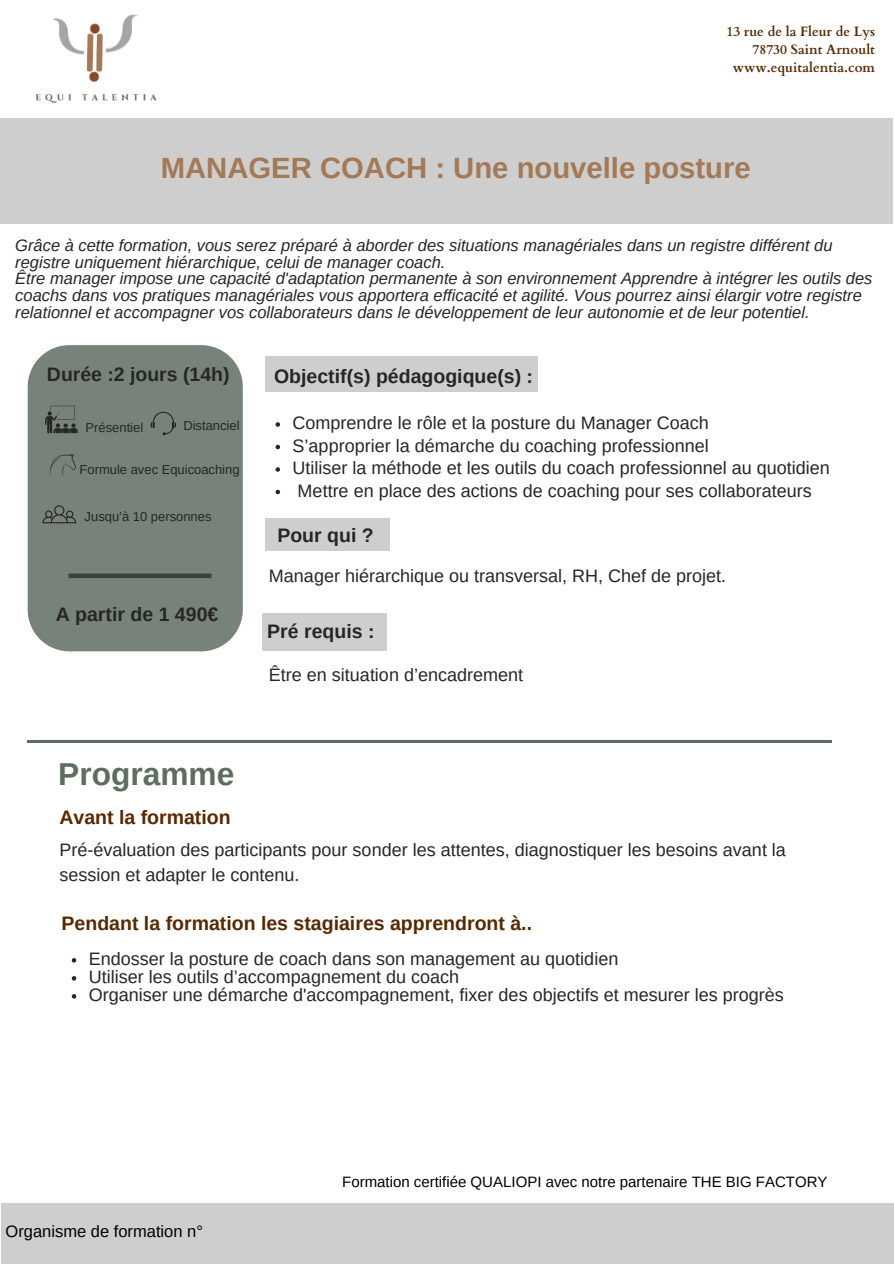
<style>
.page{position:relative;width:894px;height:1264px;background:#fff}
.page>*{position:absolute;margin:0;border:0;box-sizing:border-box;transform-origin:0 0}
.t1{font:700 31.65px "Arimo";color:#5f6d60}
.t2{font:700 29.25px "Arimo";color:#a37956}
.t3{font:700 19.5px "Arimo";color:#272626}
.t4{font:700 19.5px "Arimo";color:#582900}
.t5{font:18px/24.8px "Arimo";color:#272626}
.t6{font:italic 16.5px/16.8px "Arimo";color:#272626}
.t7{font:16.5px "Arimo";color:#000}
.t8{font:15px "Arimo";color:#000}
.t9{font:700 13.5px/18px "Cardo";color:#582900;text-align:right}
.t10{font:12.9px "Arimo";color:#272626}
</style>
<div class="page">
<div style="left:0;top:118px;width:892px;height:106px;background:#cecece"></div>
<img style="left:36px;top:14px;width:121px;height:90px">
<div style="left:1px;top:1202px;width:892px;height:61px;background:#cecece"></div>
<div style="left:265px;top:518px;width:125px;height:33px;background:#cecece"></div>
<div style="left:28px;top:345px;width:215px;height:306px;background:#778378"></div>
<svg style="left:47px;top:454px;width:29px;height:22px"></svg>
<svg style="left:150px;top:412px;width:26px;height:23px"></svg>
<svg style="left:45px;top:406px;width:33px;height:27px"></svg>
<svg style="left:42px;top:505px;width:34px;height:18px"></svg>
<hr style="left:28px;top:740px;width:804px;height:3px;background:#5f6d60">
<div style="left:68px;top:573px;width:143px;height:5px;background:#3c3f3c"></div>
<div style="left:265px;top:356px;width:272px;height:36px;background:#cecece"></div>
<svg style="left:275px;top:422px;width:5px;height:5px"></svg>
<svg style="left:275px;top:445px;width:5px;height:4px"></svg>
<svg style="left:275px;top:467px;width:5px;height:5px"></svg>
<svg style="left:275px;top:490px;width:5px;height:4px"></svg>
<div style="left:262px;top:613px;width:124px;height:37px;background:#cecece"></div>
<svg style="left:72px;top:958px;width:4px;height:4px"></svg>
<svg style="left:72px;top:976px;width:4px;height:4px"></svg>
<svg style="left:72px;top:994px;width:4px;height:4px"></svg>
<h2 class="t9" style="left:726px;top:23px;width:150px">13 rue de la Fleur de Lys<br>78730 Saint Arnoult www.equitalentia.com</h2>
<p class="t2" style="left:161px;top:152px;width:591px">MANAGER COACH : Une nouvelle posture</p>
<p class="t6" style="left:15px;top:236px;width:858px">Grâce à cette formation, vous serez préparé à aborder des situations managériales dans un registre différent du registre uniquement hiérarchique, celui de manager coach.<br>Être manager impose une capacité d'adaptation permanente à son environnement Apprendre à intégrer les outils des coachs dans vos pratiques managériales vous apportera efficacité et agilité. Vous pourrez ainsi élargir votre registre relationnel et accompagner vos collaborateurs dans le développement de leur autonomie et de leur potentiel.</p>
<h2 class="t3" style="left:47px;top:363px;width:184px">Durée :2 jours (14h)</h2>
<p class="t10" style="left:86px;top:420px;width:59px">Présentiel</p>
<p class="t10" style="left:183px;top:418px;width:58px">Distanciel</p>
<p class="t10" style="left:80px;top:462px;width:161px">Formule avec Equicoaching</p>
<p class="t10" style="left:85px;top:509px;width:128px">Jusqu’à 10 personnes</p>
<h2 class="t3" style="left:56px;top:603px;width:164px">A partir de 1 490€</h2>
<h2 class="t3" style="left:274px;top:365px;width:260px">Objectif(s) pédagogique(s) :</h2>
<p class="t5" style="left:292px;top:410px;width:417px">Comprendre le rôle et la posture du Manager Coach</p>
<p class="t5" style="left:292px;top:433px;width:417px">S’approprier la démarche du coaching professionnel</p>
<p class="t5" style="left:292px;top:455px;width:538px">Utiliser la méthode et les outils du coach professionnel au quotidien</p>
<p class="t5" style="left:297px;top:478px;width:515px">Mettre en place des actions de coaching pour ses collaborateurs</p>
<h1 class="t3" style="left:277px;top:524px;width:98px">Pour qui ?</h1>
<p class="t5" style="left:269px;top:563px;width:458px">Manager hiérarchique ou transversal, RH, Chef de projet.</p>
<p class="t3" style="left:267px;top:620px;width:109px">Pré requis :</p>
<h4 class="t5" style="left:269px;top:662px;width:255px">Être en situation d’encadrement</h4>
<h3 class="t1" style="left:58px;top:756px;width:177px">Programme</h3>
<h3 class="t4" style="left:59px;top:806px;width:173px">Avant la formation</h3>
<h2 class="t5" style="left:59px;top:837px;width:727px">Pré-évaluation des participants pour sonder les attentes, diagnostiquer les besoins avant la session et adapter le contenu.</h2>
<p class="t4" style="left:62px;top:912px;width:472px">Pendant la formation les stagiaires apprendront à..</p>
<h1 class="t5" style="left:89px;top:946px;width:531px">Endosser la posture de coach dans son management au quotidien</h1>
<h2 class="t5" style="left:89px;top:964px;width:371px">Utiliser les outils d’accompagnement du coach</h2>
<h3 class="t5" style="left:89px;top:982px;width:696px">Organiser une démarche d'accompagnement, fixer des objectifs et mesurer les progrès</h3>
<h5 class="t7" style="left:6px;top:1222px;width:199px">Organisme de formation n°</h5>
<h2 class="t8" style="left:342px;top:1173px;width:486px">Formation certifiée QUALIOPI avec notre partenaire THE BIG FACTORY</h2>
</div>
